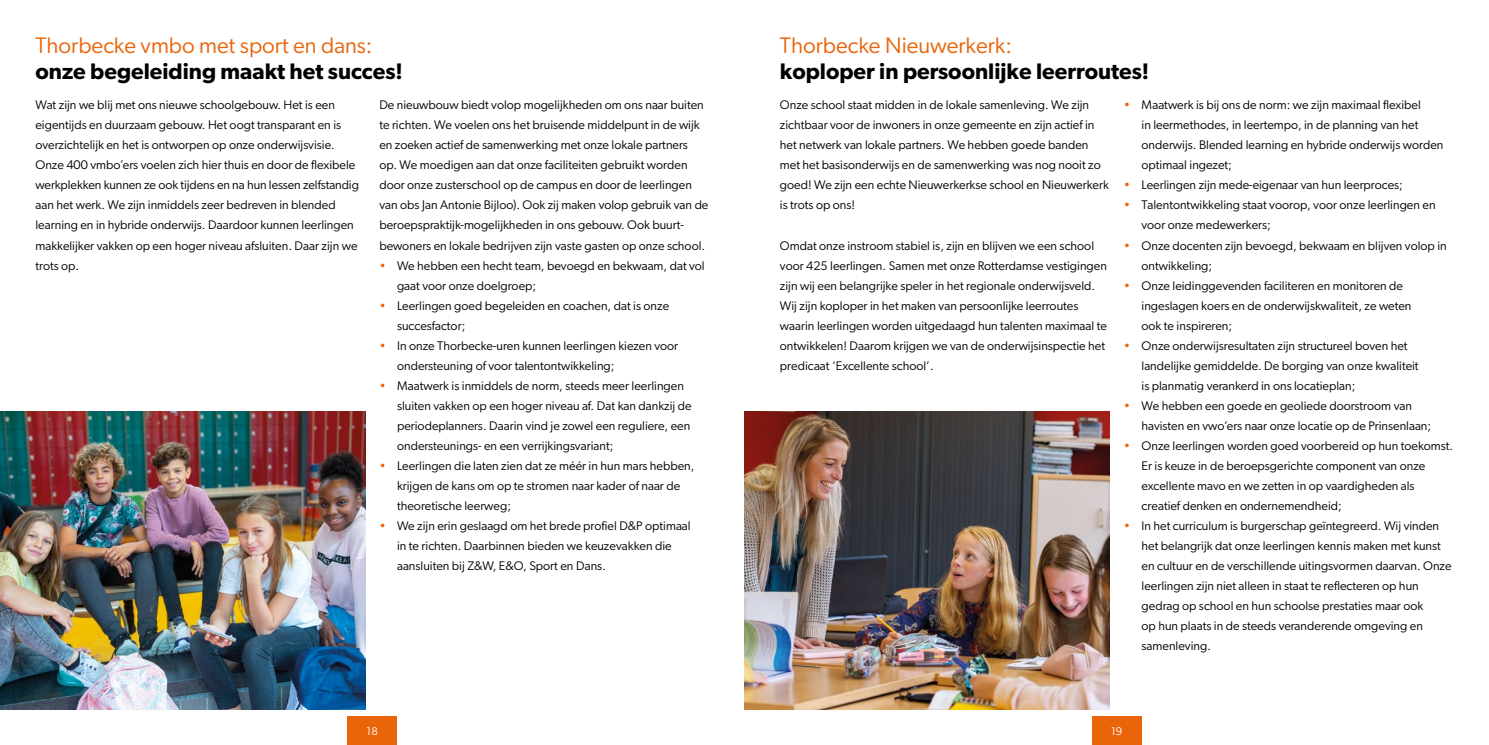
<style>
.page{position:relative;width:1489px;height:745px;background:#fff}
.page>*{position:absolute;margin:0;border:0;box-sizing:border-box;transform-origin:0 0}
.t1{font:600 22.5px "Gibson";color:#000}
.t2{font:22.5px "Gibson";color:#ea640a}
.t3{font:12.5px/20px "Gibson";color:#000}
.t4{font:11.25px "Gibson";color:#fff}
.s1{color:#ea640a}
</style>
<div class="page">
<div style="left:1091px;top:716px;width:50px;height:28px;background:#ea640a"></div>
<div style="left:347px;top:716px;width:50px;height:28px;background:#ea640a"></div>
<img style="left:744px;top:411px;width:365px;height:298px">
<img style="left:0;top:411px;width:365px;height:298px">
<h1 class="t2" style="left:35px;top:32px;width:338px">Thorbecke vmbo met sport en dans:</h1>
<h1 class="t1" style="left:35px;top:57px;width:369px">onze begeleiding maakt het succes!</h1>
<p class="t3" style="left:35px;top:95px;width:325px">Wat zijn we blij met ons nieuwe schoolgebouw. Het is een eigentijds en duurzaam gebouw. Het oogt transparant en is overzichtelijk en het is ontworpen op onze onderwijsvisie.<br>Onze 400 vmbo’ers voelen zich hier thuis en door de flexibele werkplekken kunnen ze ook tijdens en na hun lessen zelfstandig aan het werk. We zijn inmiddels zeer bedreven in blended learning en in hybride onderwijs. Daardoor kunnen leerlingen makkelijker vakken op een hoger niveau afsluiten. Daar zijn we trots op.</p>
<p class="t3" style="left:379px;top:95px;width:330px">De nieuwbouw biedt volop mogelijkheden om ons naar buiten te richten. We voelen ons het bruisende middelpunt in de wijk en zoeken actief de samenwerking met onze lokale partners op. We moedigen aan dat onze faciliteiten gebruikt worden door onze zusterschool op de campus en door de leerlingen van obs Jan Antonie Bijloo). Ook zij maken volop gebruik van de beroepspraktijk-mogelijkheden in ons gebouw. Ook buurt&shy;bewoners en lokale bedrijven zijn vaste gasten op onze school.</p>
<p class="t3" style="left:397px;top:255px;width:309px;text-indent:-18px"><span class="s1">•</span> We hebben een hecht team, bevoegd en bekwaam, dat vol gaat voor onze doelgroep;</p>
<p class="t3" style="left:397px;top:295px;width:273px;text-indent:-18px"><span class="s1">•</span> Leerlingen goed begeleiden en coachen, dat is onze succesfactor;</p>
<p class="t3" style="left:397px;top:335px;width:282px;text-indent:-18px"><span class="s1">•</span> In onze Thorbecke-uren kunnen leerlingen kiezen voor ondersteuning of voor talentontwikkeling;</p>
<p class="t3" style="left:397px;top:375px;width:296px;text-indent:-18px"><span class="s1">•</span> Maatwerk is inmiddels de norm, steeds meer leerlingen sluiten vakken op een hoger niveau af. Dat kan dankzij de periodeplanners. Daarin vind je zowel een reguliere, een ondersteunings- en een verrijkingsvariant;</p>
<p class="t3" style="left:397px;top:455px;width:299px;text-indent:-18px"><span class="s1">•</span> Leerlingen die laten zien dat ze méér in hun mars hebben, krijgen de kans om op te stromen naar kader of naar de theoretische leerweg;</p>
<p class="t3" style="left:397px;top:515px;width:295px;text-indent:-18px"><span class="s1">•</span> We zijn erin geslaagd om het brede profiel D&amp;P optimaal in te richten. Daarbinnen bieden we keuzevakken die aansluiten bij Z&amp;W, E&amp;O, Sport en Dans.</p>
<h1 class="t2" style="left:780px;top:32px;width:233px">Thorbecke Nieuwerkerk:</h1>
<h1 class="t1" style="left:780px;top:57px;width:371px">koploper in persoonlijke leerroutes!</h1>
<p class="t3" style="left:780px;top:95px;width:330px">Onze school staat midden in de lokale samenleving. We zijn zichtbaar voor de inwoners in onze gemeente en zijn actief in het netwerk van lokale partners. We hebben goede banden met het basisonderwijs en de samenwerking was nog nooit zo goed! We zijn een echte Nieuwerkerkse school en Nieuwerkerk is trots op ons!</p>
<p class="t3" style="left:780px;top:235px;width:328px">Omdat onze instroom stabiel is, zijn en blijven we een school voor 425 leerlingen. Samen met onze Rotterdamse vestigingen zijn wij een belangrijke speler in het regionale onderwijsveld.<br>Wij zijn koploper in het maken van persoonlijke leerroutes waarin leerlingen worden uitgedaagd hun talenten maximaal te ontwikkelen! Daarom krijgen we van de onderwijsinspectie het predicaat ‘Excellente school’.</p>
<p class="t3" style="left:1141px;top:95px;width:303px;text-indent:-18px"><span class="s1">•</span> Maatwerk is bij ons de norm: we zijn maximaal flexibel<br>in leermethodes, in leertempo, in de planning van het onderwijs. Blended learning en hybride onderwijs worden optimaal ingezet;</p>
<p class="t3" style="left:1123px;top:175px;width:280px"><span class="s1">•</span> Leerlingen zijn mede-eigenaar van hun leerproces;</p>
<p class="t3" style="left:1141px;top:195px;width:295px;text-indent:-18px"><span class="s1">•</span> Talentontwikkeling staat voorop, voor onze leerlingen en voor onze medewerkers;</p>
<p class="t3" style="left:1141px;top:235px;width:307px;text-indent:-18px"><span class="s1">•</span> Onze docenten zijn bevoegd, bekwaam en blijven volop in ontwikkeling;</p>
<p class="t3" style="left:1141px;top:275px;width:271px;text-indent:-18px"><span class="s1">•</span> Onze leidinggevenden faciliteren en monitoren de ingeslagen koers en de onderwijskwaliteit, ze weten ook te inspireren;</p>
<p class="t3" style="left:1141px;top:335px;width:278px;text-indent:-18px"><span class="s1">•</span> Onze onderwijsresultaten zijn structureel boven het landelijke gemiddelde. De borging van onze kwaliteit is planmatig verankerd in ons locatieplan;</p>
<p class="t3" style="left:1141px;top:395px;width:291px;text-indent:-18px"><span class="s1">•</span> We hebben een goede en geoliede doorstroom van havisten en vwo’ers naar onze locatie op de Prinsenlaan;</p>
<p class="t3" style="left:1141px;top:435px;width:313px;text-indent:-18px"><span class="s1">•</span> Onze leerlingen worden goed voorbereid op hun toekomst.<br>Er is keuze in de beroepsgerichte component van onze excellente mavo en we zetten in op vaardigheden als creatief denken en ondernemendheid;</p>
<p class="t3" style="left:1141px;top:515px;width:311px;text-indent:-18px"><span class="s1">•</span> In het curriculum is burgerschap geïntegreerd. Wij vinden het belangrijk dat onze leerlingen kennis maken met kunst en cultuur en de verschillende uitingsvormen daarvan. Onze leerlingen zijn niet alleen in staat te reflecteren op hun gedrag op school en hun schoolse prestaties maar ook<br>op hun plaats in de steeds veranderende omgeving en samenleving.</p>
<p class="t4" style="left:366px;top:724px;width:13px">18</p>
<p class="t4" style="left:1111px;top:724px;width:13px">19</p>
</div>
